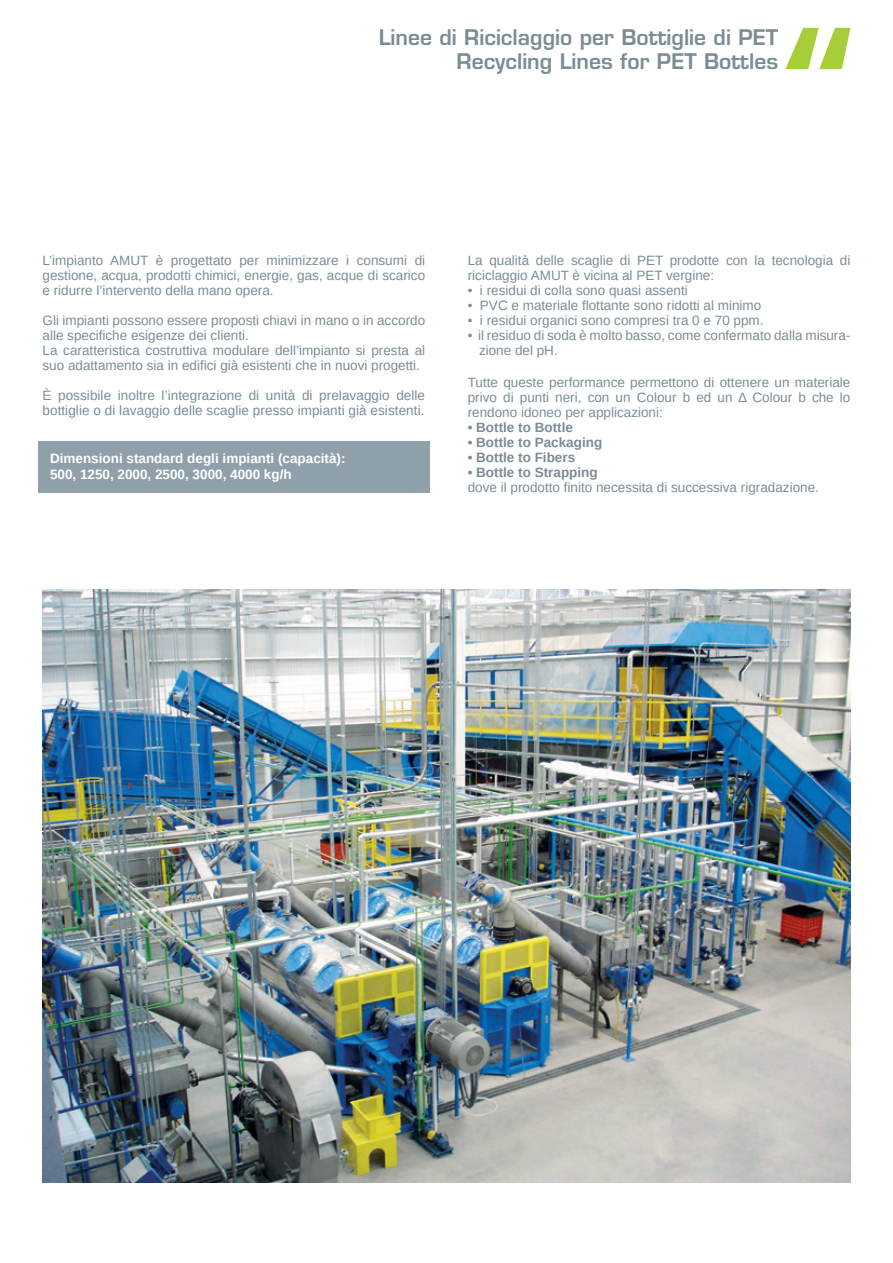
<style>
.page{position:relative;width:893px;height:1263px;background:#fff}
.page>*{position:absolute;margin:0;border:0;box-sizing:border-box;transform-origin:0 0}
.t1{font:600 21px/24px "Eurostile LT Std";color:#7b8c95;text-align:right}
.t2{font:13.5px/15px "Liberation Sans";color:#7b8c95}
.t3{font:700 13.5px/16.2px "Liberation Sans";color:#fff}
.t4{font:700 13.5px "Liberation Sans";color:#7b8c95}
</style>
<div class="page">
<svg style="left:785px;top:28px;width:65px;height:41px"></svg>
<div style="left:38px;top:441px;width:392px;height:51px;background:#90a0aa"></div>
<img style="left:43px;top:590px;width:807px;height:592px">
<h1 class="t1" style="left:379px;top:25px;width:401px">Linee di Riciclaggio per Bottiglie di PET<br>Recycling Lines for PET Bottles</h1>
<p class="t2" style="left:43px;top:253px;width:384px;text-align:justify">L’impianto AMUT è progettato per minimizzare i consumi di gestione, acqua, prodotti chimici, energie, gas, acque di scarico e ridurre l’intervento della mano opera.</p>
<p class="t2" style="left:43px;top:313px;width:384px">Gli impianti possono essere proposti chiavi in mano o in accordo alle specifiche esigenze dei clienti.<br>La caratteristica costruttiva modulare dell’impianto si presta al suo adattamento sia in edifici già esistenti che in nuovi progetti.</p>
<p class="t2" style="left:43px;top:388px;width:384px">È possibile inoltre l’integrazione di unità di prelavaggio delle bottiglie o di lavaggio delle scaglie presso impianti già esistenti.</p>
<p class="t3" style="left:50px;top:450px;width:297px">Dimensioni standard degli impianti (capacità):<br>500, 1250, 2000, 2500, 3000, 4000 kg/h</p>
<p class="t2" style="left:468px;top:253px;width:384px">La qualità delle scaglie di PET prodotte con la tecnologia di riciclaggio AMUT è vicina al PET vergine:</p>
<p class="t2" style="left:468px;top:283px;width:222px">• i residui di colla sono quasi assenti</p>
<p class="t2" style="left:468px;top:298px;width:295px">• PVC e materiale flottante sono ridotti al minimo</p>
<p class="t2" style="left:468px;top:313px;width:297px">• i residui organici sono compresi tra 0 e 70 ppm.</p>
<p class="t2" style="left:479px;top:328px;width:373px;text-indent:-11px">• il residuo di soda è molto basso, come confermato dalla misura&shy;zione del pH.</p>
<p class="t2" style="left:468px;top:375px;width:384px;text-align:justify">Tutte queste performance permettono di ottenere un materiale privo di punti neri, con un Colour b ed un Δ Colour b che lo rendono idoneo per applicazioni:</p>
<p class="t4" style="left:468px;top:418px;width:107px">• Bottle to Bottle</p>
<p class="t4" style="left:468px;top:433px;width:136px">• Bottle to Packaging</p>
<p class="t4" style="left:468px;top:448px;width:109px">• Bottle to Fibers</p>
<p class="t4" style="left:468px;top:463px;width:131px">• Bottle to Strapping</p>
<p class="t2" style="left:468px;top:480px;width:353px">dove il prodotto finito necessita di successiva rigradazione.</p>
</div>
